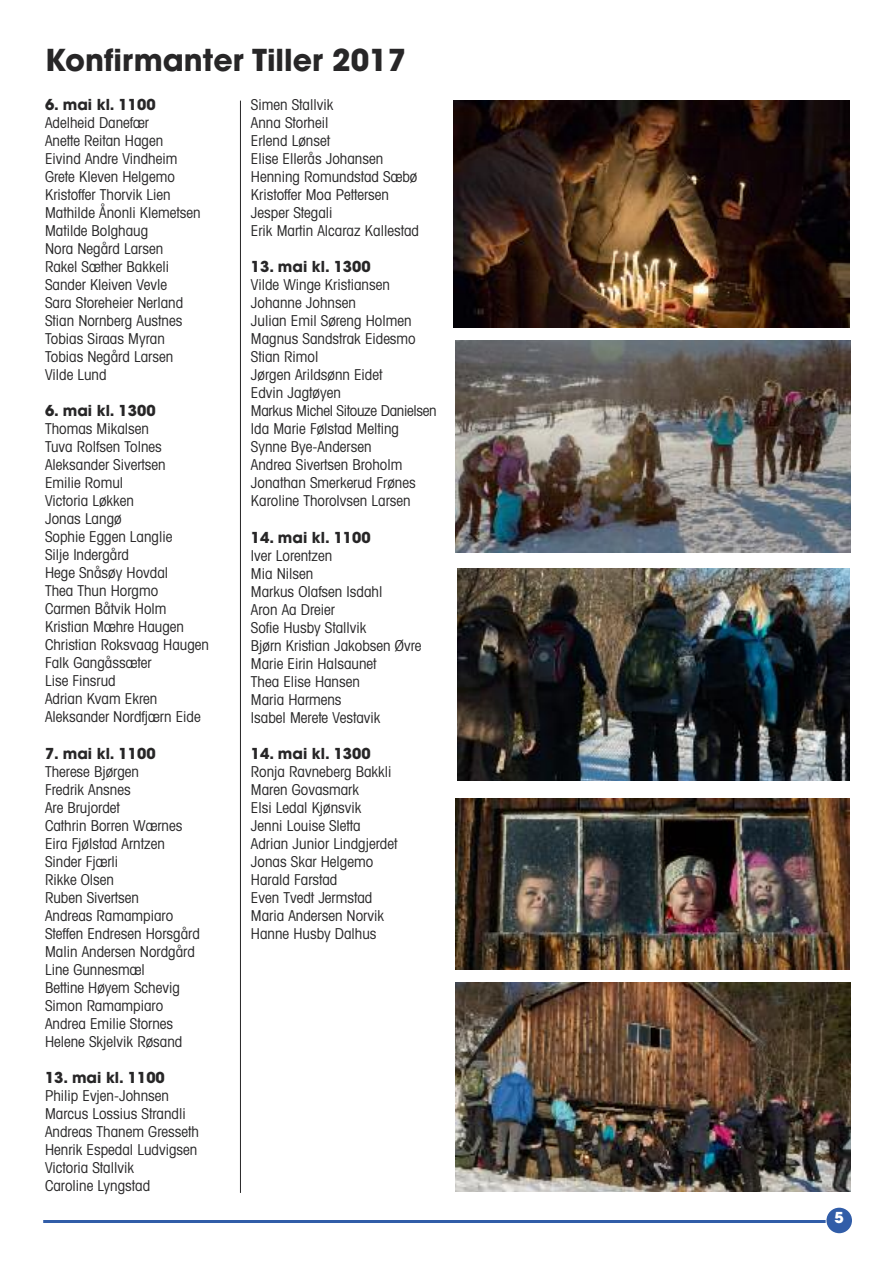
<style>
.page{position:relative;width:893px;height:1263px;background:#fff}
.page>*{position:absolute;margin:0;border:0;box-sizing:border-box;transform-origin:0 0}
.t1{font:700 30px "Avant Garde";color:#272627}
.t2{font:condensed 15px/18px "Avant Garde";color:#272627}
.t3{font:700 15px "Avant Garde";color:#272627}
.t4{font:700 15px "Avant Garde";color:#fff}
</style>
<div class="page">
<div style="left:826px;top:1208px;width:26px;height:25px;background:#315da8;border-radius:50%"></div>
<hr style="left:43px;top:1220px;width:783px;height:3px;background:#315da8">
<hr style="left:240px;top:101px;width:1px;height:1092px;background:#272627">
<img style="left:453px;top:101px;width:396px;height:226px">
<img style="left:455px;top:340px;width:396px;height:212px">
<img style="left:457px;top:568px;width:393px;height:212px">
<img style="left:456px;top:798px;width:393px;height:171px">
<img style="left:455px;top:982px;width:396px;height:210px">
<h1 class="t1" style="left:45px;top:49px;width:362px">Konfirmanter Tiller 2017</h1>
<p class="t3" style="left:45px;top:99px;width:112px">6. mai kl. 1100</p>
<p class="t2" style="left:45px;top:115px;width:157px">Adelheid Danefær<br>Anette Reitan Hagen<br>Eivind Andre Vindheim<br>Grete Kleven Helgemo<br>Kristoffer Thorvik Lien<br>Mathilde Ånonli Klemetsen<br>Matilde Bolghaug<br>Nora Negård Larsen<br>Rakel Sæther Bakkeli<br>Sander Kleiven Vevle<br>Sara Storeheier Nerland<br>Stian Nornberg Austnes<br>Tobias Siraas Myran<br>Tobias Negård Larsen<br>Vilde Lund</p>
<p class="t3" style="left:45px;top:405px;width:112px">6. mai kl. 1300</p>
<p class="t2" style="left:45px;top:421px;width:166px">Thomas Mikalsen<br>Tuva Rolfsen Tolnes<br>Aleksander Sivertsen<br>Emilie Romul<br>Victoria Løkken<br>Jonas Langø<br>Sophie Eggen Langlie<br>Silje Indergård<br>Hege Snåsøy Hovdal<br>Thea Thun Horgmo<br>Carmen Båtvik Holm<br>Kristian Mæhre Haugen<br>Christian Roksvaag Haugen<br>Falk Gangåssæter<br>Lise Finsrud<br>Adrian Kvam Ekren<br>Aleksander Nordfjærn Eide</p>
<p class="t3" style="left:45px;top:748px;width:112px">7. mai kl. 1100</p>
<p class="t2" style="left:45px;top:764px;width:156px">Therese Bjørgen<br>Fredrik Ansnes<br>Are Brujordet<br>Cathrin Borren Wærnes<br>Eira Fjølstad Arntzen<br>Sinder Fjærli<br>Rikke Olsen<br>Ruben Sivertsen<br>Andreas Ramampiaro<br>Steffen Endresen Horsgård<br>Malin Andersen Nordgård<br>Line Gunnesmæl<br>Bettine Høyem Schevig<br>Simon Ramampiaro<br>Andrea Emilie Stornes<br>Helene Skjelvik Røsand</p>
<p class="t3" style="left:45px;top:1072px;width:121px">13. mai kl. 1100</p>
<p class="t2" style="left:45px;top:1088px;width:156px">Philip Evjen-Johnsen<br>Marcus Lossius Strandli<br>Andreas Thanem Gresseth<br>Henrik Espedal Ludvigsen<br>Victoria Stallvik<br>Caroline Lyngstad</p>
<p class="t2" style="left:251px;top:97px;width:170px">Simen Stallvik<br>Anna Storheil<br>Erlend Lønset<br>Elise Ellerås Johansen<br>Henning Romundstad Sæbø<br>Kristoffer Moa Pettersen<br>Jesper Stegali<br>Erik Martin Alcaraz Kallestad</p>
<p class="t3" style="left:251px;top:261px;width:121px">13. mai kl. 1300</p>
<p class="t2" style="left:251px;top:277px;width:187px">Vilde Winge Kristiansen<br>Johanne Johnsen<br>Julian Emil Søreng Holmen<br>Magnus Sandstrak Eidesmo<br>Stian Rimol<br>Jørgen Arildsønn Eidet<br>Edvin Jagtøyen<br>Markus Michel Sitouze Danielsen<br>Ida Marie Følstad Melting<br>Synne Bye-Andersen<br>Andrea Sivertsen Broholm<br>Jonathan Smerkerud Frønes<br>Karoline Thorolvsen Larsen</p>
<p class="t3" style="left:251px;top:532px;width:121px">14. mai kl. 1100</p>
<p class="t2" style="left:251px;top:548px;width:172px">Iver Lorentzen<br>Mia Nilsen<br>Markus Olafsen Isdahl<br>Aron Aa Dreier<br>Sofie Husby Stallvik<br>Bjørn Kristian Jakobsen Øvre<br>Marie Eirin Halsaunet<br>Thea Elise Hansen<br>Maria Harmens<br>Isabel Merete Vestavik</p>
<p class="t3" style="left:251px;top:748px;width:121px">14. mai kl. 1300</p>
<p class="t2" style="left:251px;top:764px;width:148px">Ronja Ravneberg Bakkli<br>Maren Govasmark<br>Elsi Ledal Kjønsvik<br>Jenni Louise Sletta<br>Adrian Junior Lindgjerdet<br>Jonas Skar Helgemo<br>Harald Farstad<br>Even Tvedt Jermstad<br>Maria Andersen Norvik<br>Hanne Husby Dalhus</p>
<p class="t4" style="left:835px;top:1211px;width:11px">5</p>
</div>
